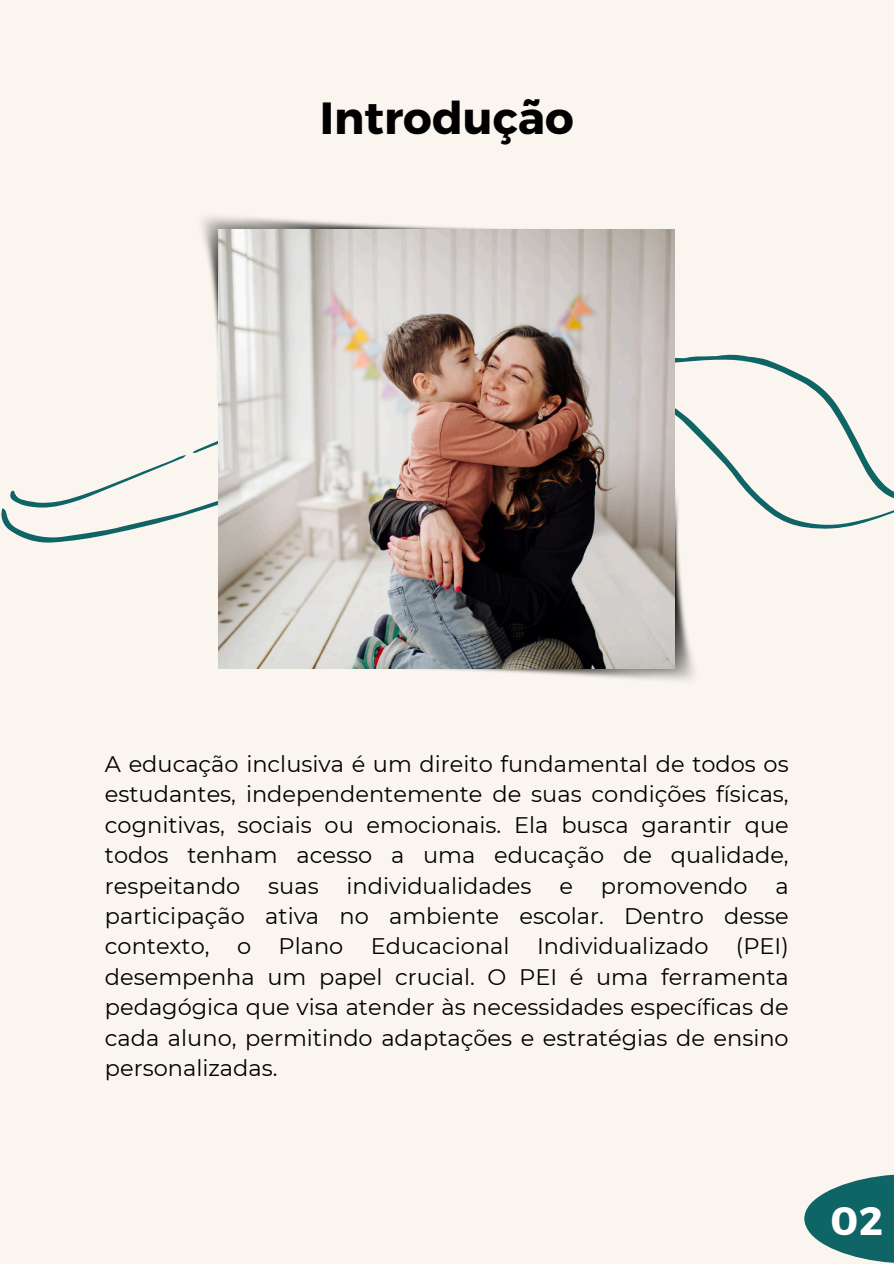
<style>
.page{position:relative;width:894px;height:1264px;background:#fff}
.page>*{position:absolute;margin:0;border:0;box-sizing:border-box;transform-origin:0 0}
.t1{font:700 45px "Montserrat";color:#000}
.t2{font:700 39.6px "Montserrat";color:#fff}
.t3{font:22.5px/30.3px "Montserrat";color:#000;text-align:justify}
</style>
<div class="page">
<div style="left:0;top:0;width:893px;height:1263px;background:#faf6ef"></div>
<img style="left:350px;top:529px;width:344px;height:152px">
<img style="left:202px;top:216px;width:299px;height:192px">
<svg style="left:674px;top:354px;width:219px;height:175px"></svg>
<svg style="left:1px;top:454px;width:218px;height:88px"></svg>
<svg style="left:10px;top:455px;width:176px;height:52px"></svg>
<svg style="left:192px;top:423px;width:27px;height:31px"></svg>
<img style="left:219px;top:229px;width:455px;height:439px">
<svg style="left:804px;top:1174px;width:89px;height:89px"></svg>
<h1 class="t1" style="left:320px;top:89px;width:255px">Introdução</h1>
<p class="t3" style="left:105px;top:748px;width:685px">A educação inclusiva é um direito fundamental de todos os estudantes, independentemente de suas condições físicas, cognitivas, sociais ou emocionais. Ela busca garantir que todos tenham acesso a uma educação de qualidade, respeitando suas individualidades e promovendo a participação ativa no ambiente escolar. Dentro desse contexto, o Plano Educacional Individualizado (PEI) desempenha um papel crucial. O PEI é uma ferramenta pedagógica que visa atender às necessidades específicas de cada aluno, permitindo adaptações e estratégias de ensino personalizadas.</p>
<p class="t2" style="left:830px;top:1194px;width:54px">02</p>
</div>
